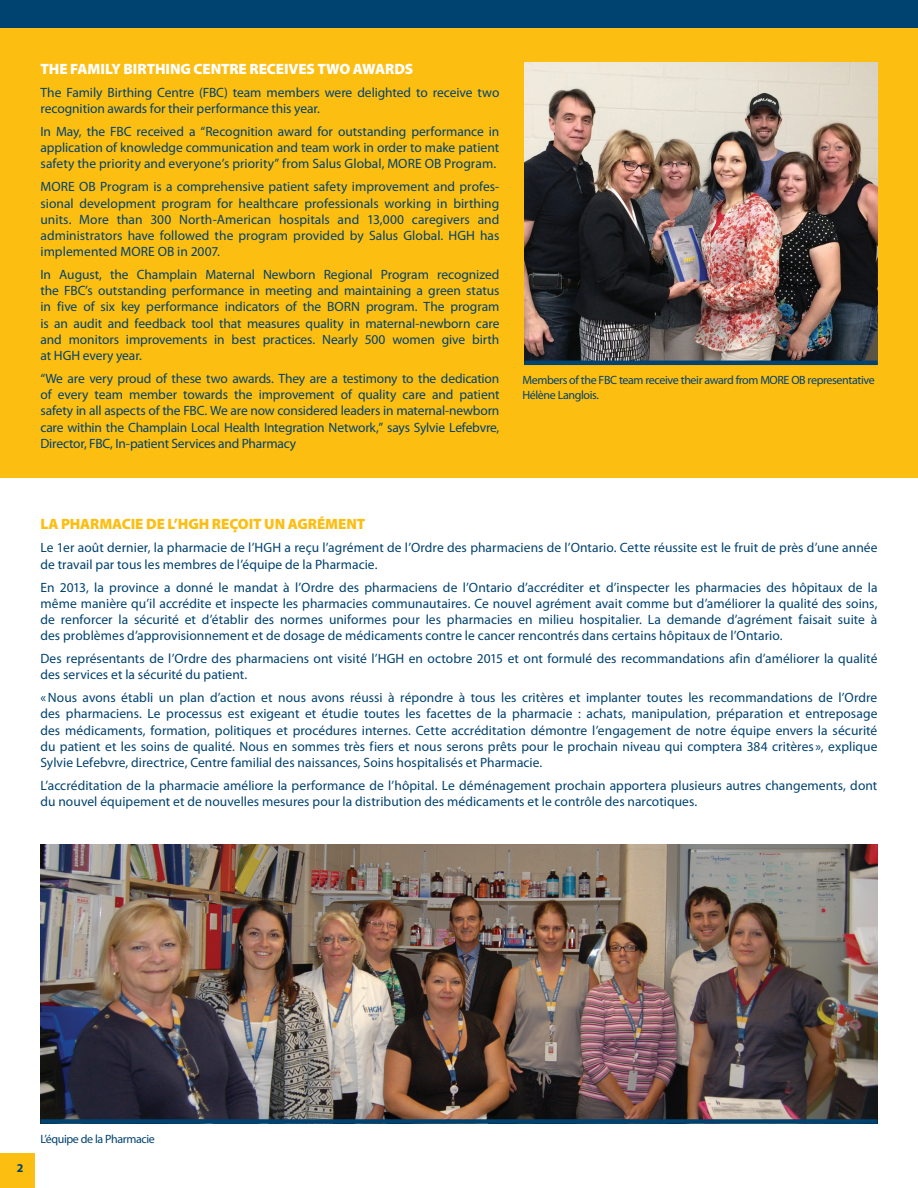
<style>
.page{position:relative;width:918px;height:1188px;background:#fff}
.page>*{position:absolute;margin:0;border:0;box-sizing:border-box;transform-origin:0 0}
.Titre{font:900 15px "Myriad Pro";letter-spacing:-.01em;color:#fff}
.sous-titre__présiden{font:900 15px "Myriad Pro";letter-spacing:-.005em;color:#fdbe12}
.texte{font:13.5px/16.2px "Myriad Pro";color:#004270;text-align:justify}
.légende2{font:12px/14.4px "Myriad Pro";letter-spacing:-.03em;color:#004270}
.t1{font:700 12px "Myriad Pro";color:#004270}
</style>
<div class="page">
<div style="left:0;top:28px;width:918px;height:449px;background:#fdbe12"></div>
<div style="left:0;top:0;width:918px;height:28px;background:#004270"></div>
<div style="left:0;top:1153px;width:35px;height:35px;background:#fdbe12"></div>
<img style="left:524px;top:63px;width:353px;height:298px">
<hr style="left:524px;top:361px;width:354px;height:4px;background:#004270">
<img style="left:40px;top:844px;width:837px;height:275px">
<div style="left:40px;top:1119px;width:838px;height:5px;background:#004270"></div>
<p class="Titre" style="left:40px;top:60px;width:374px">THE FAMILY BIRTHING CENTRE RECEIVES TWO AWARDS</p>
<p class="texte" style="left:40px;top:84px;width:460px">The Family Birthing Centre (FBC) team members were delighted to receive two recognition awards for their performance this year.</p>
<p class="texte" style="left:40px;top:123px;width:460px">In May, the FBC received a “Recognition award for outstanding performance in application of knowledge communication and team work in order to make patient safety the priority and everyone’s priority” from Salus Global, MORE OB Program.</p>
<p class="texte" style="left:40px;top:178px;width:460px">MORE OB Program is a comprehensive patient safety improvement and profes&shy;sional development program for healthcare professionals working in birthing units. More than 300 North-American hospitals and 13,000 caregivers and administrators have followed the program provided by Salus Global. HGH has implemented MORE OB in 2007.</p>
<p class="texte" style="left:40px;top:266px;width:460px">In August, the Champlain Maternal Newborn Regional Program recognized the FBC’s outstanding performance in meeting and maintaining a green status in five of six key performance indicators of the BORN program. The program is an audit and feedback tool that measures quality in maternal-newborn care and monitors improvements in best practices. Nearly 500 women give birth at HGH every year.</p>
<p class="texte" style="left:40px;top:370px;width:461px">“We are very proud of these two awards. They are a testimony to the dedication of every team member towards the improvement of quality care and patient safety in all aspects of the FBC. We are now considered leaders in maternal-newborn care within the Champlain Local Health Integration Network,” says Sylvie Lefebvre, Director, FBC, In-patient Services and Pharmacy</p>
<p class="légende2" style="left:522px;top:373px;width:354px">Members of the FBC team receive their award from MORE OB representative<br>Hélène Langlois.</p>
<p class="sous-titre__présiden" style="left:40px;top:516px;width:326px">LA PHARMACIE DE L’HGH REÇOIT UN AGRÉMENT</p>
<p class="texte" style="left:40px;top:540px;width:839px">Le 1er août dernier, la pharmacie de l’HGH a reçu l’agrément de l’Ordre des pharmaciens de l’Ontario. Cette réussite est le fruit de près d’une année de travail par tous les membres de l’équipe de la Pharmacie.</p>
<p class="texte" style="left:40px;top:579px;width:839px">En 2013, la province a donné le mandat à l’Ordre des pharmaciens de l’Ontario d’accréditer et d’inspecter les pharmacies des hôpitaux de la même manière qu’il accrédite et inspecte les pharmacies communautaires. Ce nouvel agrément avait comme but d’améliorer la qualité des soins, de renforcer la sécurité et d’établir des normes uniformes pour les pharmacies en milieu hospitalier. La demande d’agrément faisait suite à des problèmes d’approvisionnement et de dosage de médicaments contre le cancer rencontrés dans certains hôpitaux de l’Ontario.</p>
<p class="texte" style="left:40px;top:650px;width:838px">Des représentants de l’Ordre des pharmaciens ont visité l’HGH en octobre 2015 et ont formulé des recommandations afin d’améliorer la qualité des services et la sécurité du patient.</p>
<p class="texte" style="left:40px;top:689px;width:838px">«Nous avons établi un plan d’action et nous avons réussi à répondre à tous les critères et implanter toutes les recommandations de l’Ordre des pharmaciens. Le processus est exigeant et étudie toutes les facettes de la pharmacie : achats, manipulation, préparation et entreposage des médicaments, formation, politiques et procédures internes. Cette accréditation démontre l’engagement de notre équipe envers la sécurité du patient et les soins de qualité. Nous en sommes très fiers et nous serons prêts pour le prochain niveau qui comptera 384 critères », explique Sylvie Lefebvre, directrice, Centre familial des naissances, Soins hospitalisés et Pharmacie.</p>
<p class="texte" style="left:40px;top:777px;width:838px">L’accréditation de la pharmacie améliore la performance de l’hôpital. Le déménagement prochain apportera plusieurs autres changements, dont du nouvel équipement et de nouvelles mesures pour la distribution des médicaments et le contrôle des narcotiques.</p>
<p class="t1" style="left:17px;top:1160px;width:8px">2</p>
<p class="légende2" style="left:40px;top:1131px;width:116px">L’équipe de la Pharmacie</p>
</div>
